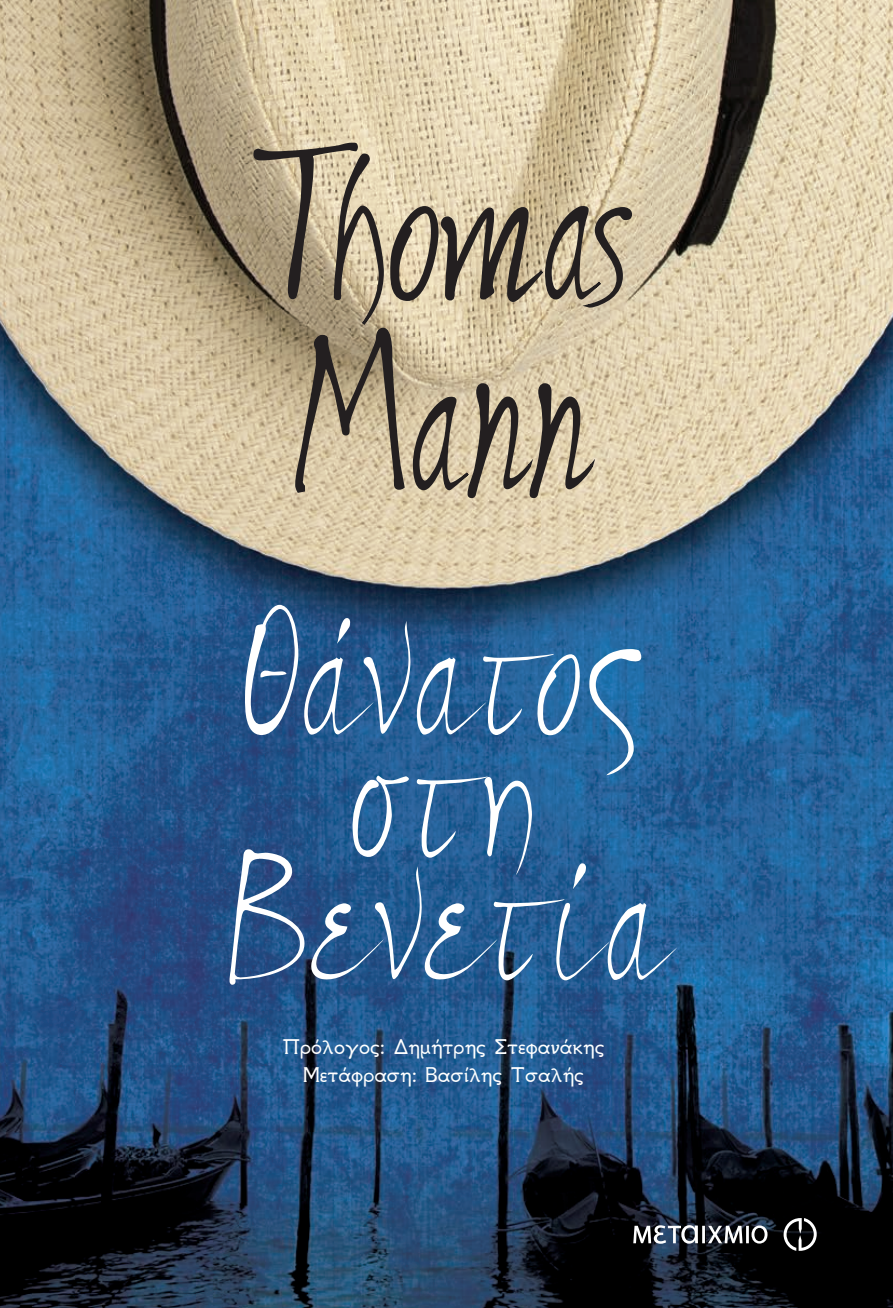
<style>
.page{position:relative;width:893px;height:1308px;background:#fff}
.page>*{position:absolute;margin:0;border:0;box-sizing:border-box;transform-origin:0 0}
.t1{font:246.6px/190.6px "CF Stonepen";letter-spacing:-.005em;color:#231f20}
.t2{font:208.58px "CF Stonepen";letter-spacing:.025em;color:#fff}
.t3{font:20.25px/28.8px "Hellenic";color:#fff;text-align:center}
</style>
<div class="page">
<img style="left:0;top:0;width:893px;height:1307px">
<svg style="left:783px;top:1218px;width:34px;height:32px"></svg>
<svg style="left:633px;top:1225px;width:134px;height:18px"></svg>
<svg style="left:252px;top:141px;width:381px;height:358px;background:#bdae91"></svg>
<p class="t1" style="left:251px;top:170px;width:386px">Thomas<br>Mann</p>
<p class="t2" style="left:244px;top:582px;width:402px">Θάνατος</p>
<p class="t2" style="left:349px;top:704px;width:190px">στη</p>
<p class="t2" style="left:226px;top:827px;width:436px">Βενετία</p>
<p class="t3" style="left:282px;top:1031px;width:324px">Πρόλογος: Δημήτρης Στεφανάκης<br>Μετάφραση: Βασίλης Τσαλής</p>
</div>
